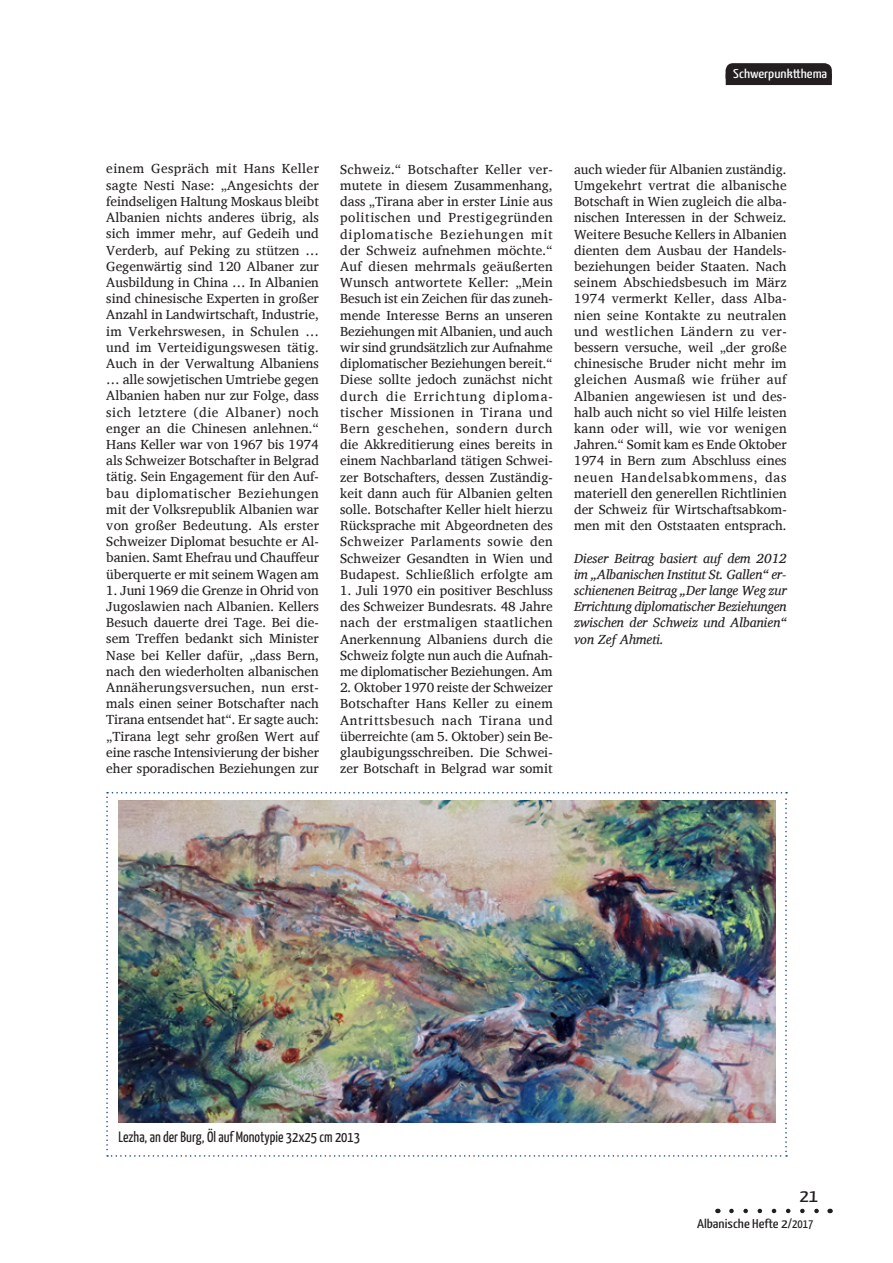
<style>
.page{position:relative;width:893px;height:1263px;background:#fff}
.page>*{position:absolute;margin:0;border:0;box-sizing:border-box;transform-origin:0 0}
.t1{font:18px "Yanone Kaffeesatz";color:#231f20;scale:1.25 1}
.t2{font:15px "Yanone Kaffeesatz";color:#231f20}
.t3{font:13.5px/16.2px "Charis SIL";color:#231f20;text-align:justify}
.t4{font:italic 13.5px/16.2px "Charis SIL";color:#231f20;text-align:justify}
.t5{font:12.75px "Yanone Kaffeesatz";color:#231f20;scale:1.25 1}
.t6{font:12.75px "Yanone Kaffeesatz";color:#fff;scale:1.25 1}
</style>
<div class="page">
<div style="left:726px;top:64px;width:105px;height:20px;background:#231f20;border-radius:7px"></div>
<div style="left:726px;top:63px;width:106px;height:21px;border:2px solid #231f20;border-radius:7px"></div>
<div style="left:726px;top:75px;width:105px;height:9px;background:#231f20"></div>
<div style="left:726px;top:74px;width:106px;height:11px;border:2px solid #231f20"></div>
<svg style="left:106px;top:792px;width:681px;height:365px"></svg>
<img style="left:119px;top:801px;width:656px;height:322px">
<svg style="left:731px;top:1209px;width:88px;height:4px"></svg>
<p class="t6" style="left:733px;top:66px;width:77px">Schwerpunktthema</p>
<p class="t3" style="left:106px;top:161px;width:214px">einem Gespräch mit Hans Keller sagte Nesti Nase: „Angesichts der feindseligen Haltung Moskaus bleibt Albanien nichts anderes übrig, als sich immer mehr, auf Gedeih und Verderb, auf Peking zu stützen … Gegenwärtig sind 120 Albaner zur Ausbildung in China … In Albanien sind chinesische Experten in großer Anzahl in Landwirtschaft, Industrie, im Verkehrswesen, in Schulen … und im Verteidigungswesen tätig.<br>Auch in der Verwaltung Albaniens … alle sowjetischen Umtriebe gegen Albanien haben nur zur Folge, dass sich letztere (die Albaner) noch enger an die Chinesen anlehnen.“ Hans Keller war von 1967 bis 1974 als Schweizer Botschafter in Belgrad tätig. Sein Engagement für den Auf&shy;bau diplomatischer Beziehungen mit der Volksrepublik Albanien war von großer Bedeutung. Als erster Schweizer Diplomat besuchte er Al&shy;banien. Samt Ehefrau und Chauffeur überquerte er mit seinem Wagen am</p>
<p class="t3" style="left:106px;top:582px;width:214px">1. Juni 1969 die Grenze in Ohrid von Jugoslawien nach Albanien. Kellers Besuch dauerte drei Tage. Bei die&shy;sem Treffen bedankt sich Minister Nase bei Keller dafür, „dass Bern, nach den wiederholten albanischen Annäherungsversuchen, nun erst&shy;mals einen seiner Botschafter nach Tirana entsendet hat“. Er sagte auch: „Tirana legt sehr großen Wert auf eine rasche Intensivierung der bisher eher sporadischen Beziehungen zur</p>
<p class="t3" style="left:340px;top:161px;width:214px">Schweiz.“ Botschafter Keller ver&shy;mutete in diesem Zusammenhang, dass „Tirana aber in erster Linie aus politischen und Prestigegründen diplomatische Beziehungen mit der Schweiz aufnehmen möchte.“ Auf diesen mehrmals geäußerten Wunsch antwortete Keller: „Mein Besuch ist ein Zeichen für das zuneh&shy;mende Interesse Berns an unseren Beziehungen mit Albanien, und auch wir sind grundsätzlich zur Aufnahme diplomatischer Beziehungen bereit.“ Diese sollte jedoch zunächst nicht durch die Errichtung diploma&shy;tischer Missionen in Tirana und Bern geschehen, sondern durch die Akkreditierung eines bereits in einem Nachbarland tätigen Schwei&shy;zer Botschafters, dessen Zuständig&shy;keit dann auch für Albanien gelten solle. Botschafter Keller hielt hierzu Rücksprache mit Abgeordneten des Schweizer Parlaments sowie den Schweizer Gesandten in Wien und Budapest. Schließlich erfolgte am</p>
<p class="t3" style="left:340px;top:582px;width:214px">1. Juli 1970 ein positiver Beschluss des Schweizer Bundesrats. 48 Jahre nach der erstmaligen staatlichen Anerkennung Albaniens durch die Schweiz folgte nun auch die Aufnah&shy;me diplomatischer Beziehungen. Am</p>
<p class="t3" style="left:340px;top:679px;width:214px">2. Oktober 1970 reiste der Schweizer Botschafter Hans Keller zu einem Antrittsbesuch nach Tirana und überreichte (am 5. Oktober) sein Be&shy;glaubigungsschreiben. Die Schwei&shy;zer Botschaft in Belgrad war somit</p>
<p class="t3" style="left:574px;top:161px;width:214px">auch wieder für Albanien zuständig.<br>Umgekehrt vertrat die albanische Botschaft in Wien zugleich die alba&shy;nischen Interessen in der Schweiz.<br>Weitere Besuche Kellers in Albanien dienten dem Ausbau der Handels&shy;beziehungen beider Staaten. Nach seinem Abschiedsbesuch im März 1974 vermerkt Keller, dass Alba&shy;nien seine Kontakte zu neutralen und westlichen Ländern zu ver&shy;bessern versuche, weil „der große chinesische Bruder nicht mehr im gleichen Ausmaß wie früher auf Albanien angewiesen ist und des&shy;halb auch nicht so viel Hilfe leisten kann oder will, wie vor wenigen Jahren.“ Somit kam es Ende Oktober 1974 in Bern zum Abschluss eines neuen Handelsabkommens, das materiell den generellen Richtlinien der Schweiz für Wirtschaftsabkom&shy;men mit den Oststaaten entsprach.</p>
<p class="t4" style="left:574px;top:550px;width:214px">Dieser Beitrag basiert auf dem 2012 im „Albanischen Institut St. Gallen“ er&shy;schienenen Beitrag „Der lange Weg zur Errichtung diplomatischer Beziehungen zwischen der Schweiz und Albanien“ von Zef Ahmeti.</p>
<p class="t2" style="left:119px;top:1128px;width:243px">Lezha, an der Burg, Öl auf Monotypie 32x25 cm 2013</p>
<h1 class="t1" style="left:799px;top:1184px;width:17px">21</h1>
<p class="t5" style="left:697px;top:1215px;width:95px">Albanische Hefte 2/2017</p>
</div>
